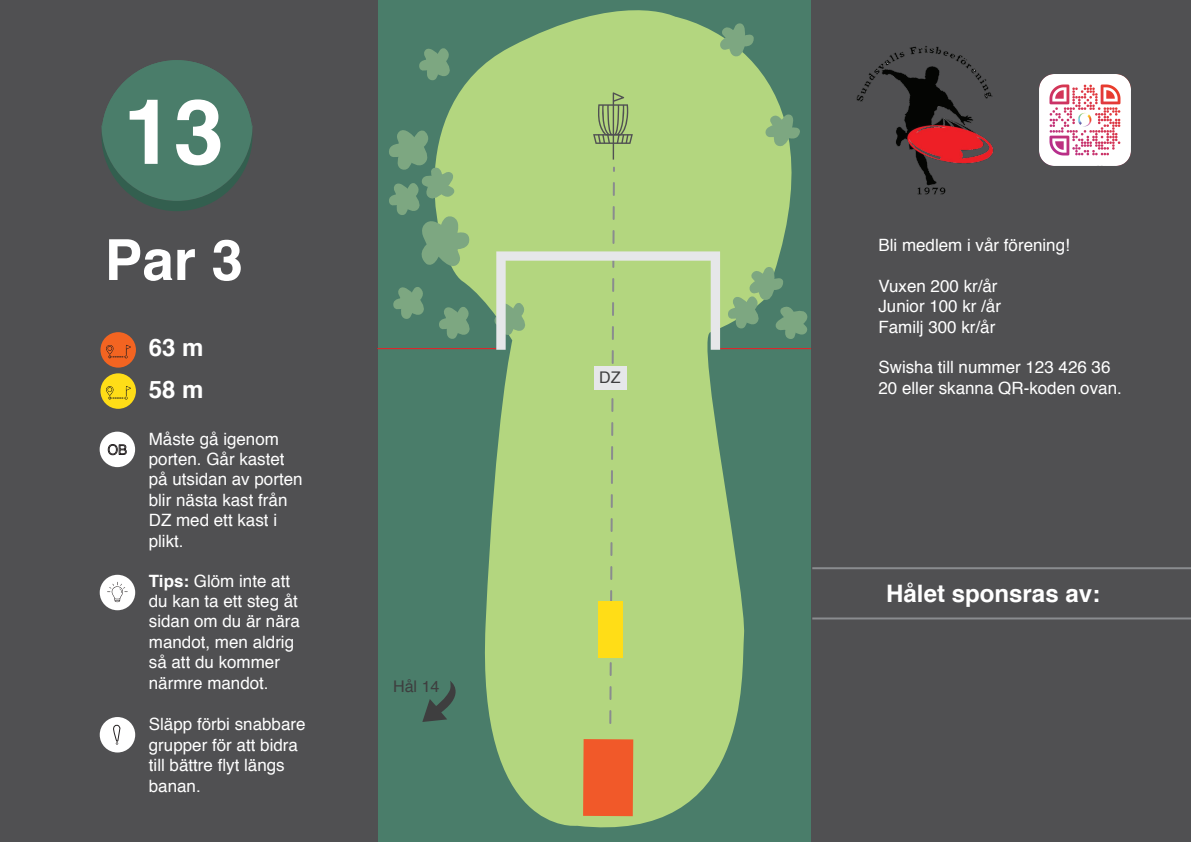
<style>
.page{position:relative;width:1191px;height:842px;background:#fff}
.page>*{position:absolute;margin:0;border:0;box-sizing:border-box;transform-origin:0 0}
.t1{font:700 90.5px "Helvetica";color:#fff}
.t2{font:700 56.6px "Helvetica";color:#fff}
.t3{font:700 24.1px "Helvetica";color:#fff}
.t4{font:700 24px/41.2px "Helvetica";color:#fff}
.t5{font:17px/20.4px "Helvetica";color:#fff}
.t6{font:16.1px "Helvetica";color:#3e3e3f}
.s1{font-weight:700}
</style>
<div class="page">
<div style="left:377px;top:0;width:436px;height:842px;background:#4a7d6a"></div>
<svg style="left:398px;top:10px;width:413px;height:818px"></svg>
<div style="left:0;top:0;width:377px;height:842px;background:#505052"></div>
<div style="left:100px;top:332px;width:36px;height:36px;background:#f36421;border-radius:50%"></div>
<svg style="left:106px;top:345px;width:25px;height:14px"></svg>
<div style="left:100px;top:373px;width:36px;height:36px;background:#ffdd17;border-radius:50%"></div>
<svg style="left:106px;top:386px;width:25px;height:14px"></svg>
<svg style="left:101px;top:60px;width:151px;height:151px"></svg>
<div style="left:102px;top:60px;width:150px;height:141px;background:#4a7d6a;border-radius:50%"></div>
<div style="left:100px;top:717px;width:35px;height:35px;background:#fff;border-radius:50%"></div>
<svg style="left:113px;top:725px;width:7px;height:20px"></svg>
<div style="left:100px;top:575px;width:35px;height:35px;background:#fff;border-radius:50%"></div>
<svg style="left:107px;top:582px;width:21px;height:20px"></svg>
<div style="left:100px;top:432px;width:35px;height:35px;background:#fff;border-radius:50%"></div>
<svg style="left:108px;top:444px;width:19px;height:11px"></svg>
<svg style="left:593px;top:92px;width:40px;height:68px;background:#9db875"></svg>
<div style="left:583px;top:739px;width:50px;height:77px;background:#f15929"></div>
<hr style="left:720px;top:348px;width:92px;height:1px;background:#ee1d23">
<hr style="left:377px;top:348px;width:119px;height:1px;background:#ee1d23">
<div style="left:493px;top:166px;width:227px;height:559px;background:#b3d67f"></div>
<svg style="left:389px;top:126px;width:81px;height:145px"></svg>
<svg style="left:418px;top:45px;width:35px;height:37px"></svg>
<svg style="left:438px;top:304px;width:34px;height:36px"></svg>
<svg style="left:393px;top:284px;width:34px;height:36px"></svg>
<svg style="left:727px;top:267px;width:82px;height:73px"></svg>
<svg style="left:718px;top:23px;width:37px;height:35px"></svg>
<svg style="left:764px;top:113px;width:36px;height:35px"></svg>
<div style="left:594px;top:366px;width:33px;height:23px;background:#e6e7e9"></div>
<svg style="left:422px;top:681px;width:45px;height:41px"></svg>
<div style="left:598px;top:601px;width:25px;height:57px;background:#ffdd17"></div>
<div style="left:811px;top:0;width:380px;height:842px;background:#505052"></div>
<img style="left:856px;top:46px;width:137px;height:149px">
<hr style="left:812px;top:567px;width:379px;height:2px;background:#8a8c8f">
<hr style="left:812px;top:617px;width:379px;height:2px;background:#8a8c8f">
<img style="left:1039px;top:75px;width:91px;height:90px">
<h1 class="t1" style="left:123px;top:59px;width:102px">13</h1>
<h2 class="t2" style="left:105px;top:214px;width:140px">Par 3</h2>
<h3 class="t4" style="left:149px;top:328px;width:56px">63 m<br>58 m</h3>
<p class="t5" style="left:149px;top:429px;width:155px">Måste gå igenom porten. Går kastet på utsidan av porten blir nästa kast från<br>DZ med ett kast i plikt.</p>
<p class="t5" style="left:149px;top:571px;width:152px"><span class="s1">Tips:</span> Glöm inte att du kan ta ett steg åt sidan om du är nära mandot, men aldrig så att du kommer närmre mandot.</p>
<p class="t5" style="left:149px;top:715px;width:158px">Släpp förbi snabbare grupper för att bidra till bättre flyt längs banan.</p>
<p class="t6" style="left:393px;top:674px;width:48px">Hål 14</p>
<p class="t6" style="left:599px;top:365px;width:23px">DZ</p>
<p class="t5" style="left:878px;top:235px;width:193px">Bli medlem i vår förening!</p>
<p class="t5" style="left:878px;top:276px;width:124px">Vuxen 200 kr/år<br>Junior 100 kr /år<br>Familj 300 kr/år</p>
<p class="t5" style="left:878px;top:358px;width:245px">Swisha till nummer 123 426 36<br>20 eller skanna QR-koden ovan.</p>
<h3 class="t3" style="left:886px;top:574px;width:215px">Hålet sponsras av:</h3>
</div>
